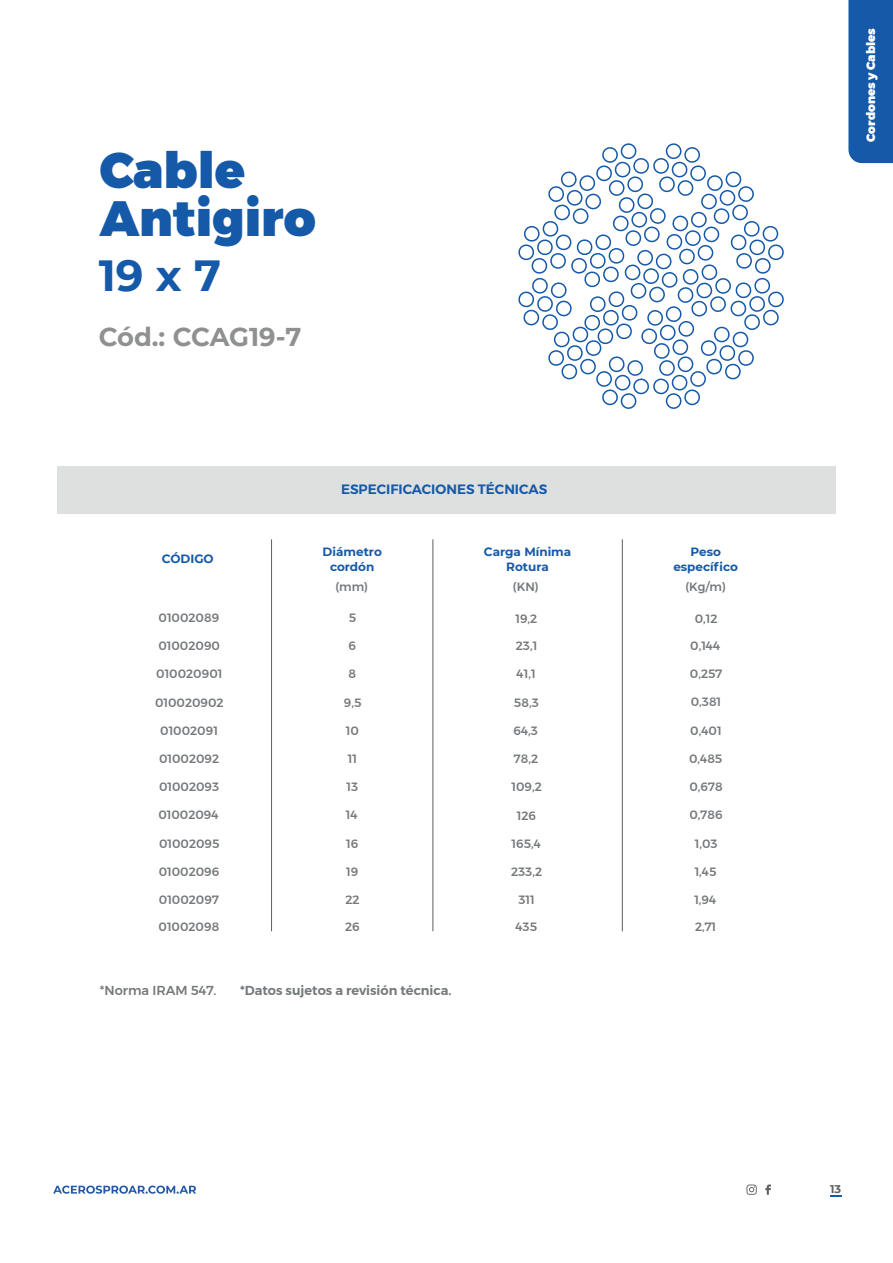
<style>
.page{position:relative;width:893px;height:1263px;background:#fff}
.page>*{position:absolute;margin:0;border:0;box-sizing:border-box;transform-origin:0 0}
.t1{font:900 49.5px/48px "Montserrat";color:#1559a9}
.t2{font:700 43.5px "Montserrat";color:#1559a9}
.t3{font:700 25.8px "Montserrat";letter-spacing:-.01em;color:#8e9091}
.t4{font:600 13.5px "Montserrat";color:#1559a9}
.t5{font:600 12.9px "Montserrat";color:#75797b}
.t6{font:500 12.9px "Montserrat";color:#75797b}
.t7{font:500 12px "Montserrat";color:#75797b}
.t8{font:700 12px/15px "Montserrat";color:#1559a9;text-align:center}
.t9{font:900 12px "Montserrat";color:#fff}
.t10{font:700 11.25px "Montserrat";color:#5d6162}
</style>
<div class="page">
<div style="left:57px;top:466px;width:779px;height:48px;background:#dedfdf"></div>
<hr style="left:432px;top:539px;width:1px;height:392px;background:#5d6162">
<hr style="left:271px;top:539px;width:1px;height:392px;background:#5d6162">
<hr style="left:622px;top:539px;width:1px;height:392px;background:#5d6162">
<svg style="left:518px;top:143px;width:266px;height:266px"></svg>
<div style="left:848px;top:0;width:45px;height:163px;background:#1559a9"></div>
<svg style="left:53px;top:1185px;width:143px;height:9px"></svg>
<svg style="left:746px;top:1184px;width:11px;height:11px"></svg>
<svg style="left:765px;top:1184px;width:6px;height:11px"></svg>
<p class="t9" style="left:861px;top:142px;width:115px;rotate:-90deg">Cordones y Cables</p>
<h1 class="t1" style="left:100px;top:147px;width:218px">Cable<br>Antigiro</h1>
<h2 class="t2" style="left:99px;top:244px;width:124px">19 x 7</h2>
<h3 class="t3" style="left:99px;top:318px;width:204px">Cód.: CCAG19-7</h3>
<p class="t4" style="left:341px;top:479px;width:208px">ESPECIFICACIONES TÉCNICAS</p>
<p class="t8" style="left:162px;top:551px;width:53px">CÓDIGO</p>
<p class="t8" style="left:323px;top:543px;width:61px">Diámetro cordón</p>
<p class="t7" style="left:335px;top:578px;width:34px">(mm)</p>
<p class="t8" style="left:484px;top:543px;width:89px">Carga Mínima<br>Rotura</p>
<p class="t7" style="left:513px;top:578px;width:27px">(KN)</p>
<p class="t8" style="left:673px;top:543px;width:66px">Peso específico</p>
<p class="t7" style="left:685px;top:578px;width:42px">(Kg/m)</p>
<p class="t7" style="left:159px;top:609px;width:62px">01002089</p>
<p class="t7" style="left:349px;top:609px;width:9px">5</p>
<p class="t7" style="left:515px;top:609px;width:23px">19,2</p>
<p class="t7" style="left:695px;top:609px;width:24px">0,12</p>
<p class="t7" style="left:158px;top:636px;width:63px">01002090</p>
<p class="t7" style="left:156px;top:665px;width:68px">010020901</p>
<p class="t7" style="left:155px;top:693px;width:70px">010020902</p>
<p class="t7" style="left:160px;top:721px;width:59px">01002091</p>
<p class="t7" style="left:159px;top:749px;width:62px">01002092</p>
<p class="t7" style="left:159px;top:777px;width:62px">01002093</p>
<p class="t7" style="left:158px;top:806px;width:62px">01002094</p>
<p class="t7" style="left:159px;top:834px;width:62px">01002095</p>
<p class="t7" style="left:159px;top:862px;width:62px">01002096</p>
<p class="t7" style="left:159px;top:890px;width:62px">01002097</p>
<p class="t7" style="left:159px;top:917px;width:62px">01002098</p>
<p class="t7" style="left:348px;top:636px;width:9px">6</p>
<p class="t7" style="left:348px;top:665px;width:9px">8</p>
<p class="t7" style="left:344px;top:693px;width:19px">9,5</p>
<p class="t7" style="left:346px;top:721px;width:15px">10</p>
<p class="t7" style="left:348px;top:749px;width:11px">11</p>
<p class="t7" style="left:347px;top:777px;width:13px">13</p>
<p class="t7" style="left:346px;top:806px;width:13px">14</p>
<p class="t7" style="left:346px;top:834px;width:14px">16</p>
<p class="t7" style="left:346px;top:862px;width:14px">19</p>
<p class="t7" style="left:345px;top:890px;width:16px">22</p>
<p class="t7" style="left:345px;top:917px;width:16px">26</p>
<p class="t7" style="left:516px;top:636px;width:23px">23,1</p>
<p class="t7" style="left:690px;top:636px;width:32px">0,144</p>
<p class="t7" style="left:517px;top:665px;width:21px">41,1</p>
<p class="t7" style="left:514px;top:693px;width:26px">58,3</p>
<p class="t7" style="left:513px;top:721px;width:26px">64,3</p>
<p class="t7" style="left:514px;top:749px;width:26px">78,2</p>
<p class="t7" style="left:511px;top:778px;width:32px">109,2</p>
<p class="t7" style="left:517px;top:806px;width:21px">126</p>
<p class="t7" style="left:511px;top:834px;width:31px">165,4</p>
<p class="t7" style="left:511px;top:862px;width:33px">233,2</p>
<p class="t7" style="left:690px;top:665px;width:34px">0,257</p>
<p class="t7" style="left:691px;top:693px;width:32px">0,381</p>
<p class="t7" style="left:690px;top:721px;width:33px">0,401</p>
<p class="t7" style="left:689px;top:749px;width:35px">0,485</p>
<p class="t7" style="left:689px;top:777px;width:35px">0,678</p>
<p class="t7" style="left:689px;top:806px;width:35px">0,786</p>
<p class="t7" style="left:695px;top:834px;width:24px">1,03</p>
<p class="t7" style="left:695px;top:862px;width:23px">1,45</p>
<p class="t7" style="left:518px;top:890px;width:18px">311</p>
<p class="t7" style="left:694px;top:890px;width:24px">1,94</p>
<p class="t7" style="left:515px;top:917px;width:23px">435</p>
<p class="t7" style="left:695px;top:917px;width:23px">2,71</p>
<p class="t6" style="left:100px;top:980px;width:118px">*Norma IRAM 547.</p>
<p class="t5" style="left:240px;top:980px;width:213px">*Datos sujetos a revisión técnica.</p>
<p class="t10" style="left:830px;top:1180px;width:13px">13</p>
</div>
